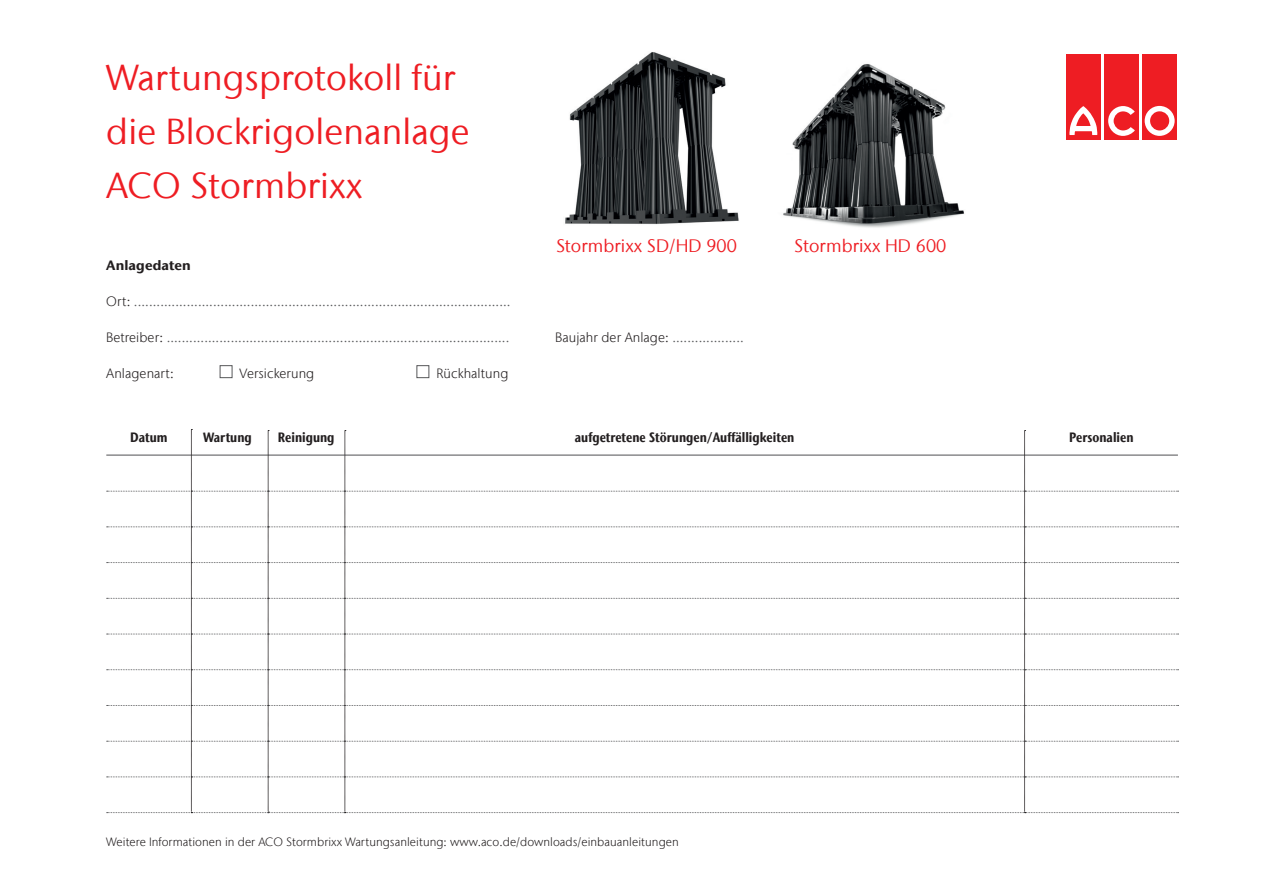
<style>
.page{position:relative;width:1263px;height:893px;background:#fff}
.page>*{position:absolute;margin:0;border:0;box-sizing:border-box;transform-origin:0 0}
.Heading{font:36px "Stone Sans IIITC Com";letter-spacing:.005em;color:#ee1d23}
.Intermediate_heading{font:18px "Stone Sans IIITC Com";letter-spacing:.005em;color:#ee1d23}
.Body_copy{font:300 13.5px "Stone Sans IIITC Com";letter-spacing:.005em;color:#57585a}
.X-axis{font:700 condensed 13.5px "Stone Sans IIITC Com";color:#231f20}
.Body_copy-2{font:300 13.5px "Stone Sans IIITC Com";letter-spacing:.005em;color:#231f20}
.Body_copy-3{font:700 13.5px "Stone Sans IIITC Com";letter-spacing:.005em;color:#231f20}
.Body_copy-4{font:300 12px "Stone Sans IIITC Com";letter-spacing:.005em;color:#231f20}
.s1{color:#231f20}
</style>
<div class="page">
<div style="left:1066px;top:54px;width:35px;height:85px;background:#ee1d23"></div>
<div style="left:1104px;top:54px;width:35px;height:85px;background:#ee1d23"></div>
<div style="left:1142px;top:54px;width:35px;height:85px;background:#ee1d23"></div>
<svg style="left:1069px;top:106px;width:28px;height:29px"></svg>
<svg style="left:1108px;top:106px;width:27px;height:30px"></svg>
<svg style="left:1145px;top:106px;width:29px;height:30px"></svg>
<hr style="left:106px;top:455px;width:85px;height:1px;background:#57585a">
<img style="left:783px;top:64px;width:182px;height:164px">
<img style="left:565px;top:52px;width:174px;height:173px">
<div style="left:220px;top:365px;width:12px;height:13px;border:1px solid #57585a"></div>
<div style="left:416px;top:365px;width:13px;height:13px;border:1px solid #57585a"></div>
<svg style="left:107px;top:429px;width:1071px;height:384px"></svg>
<p class="Heading" style="left:106px;top:55px;width:350px">Wartungsprotokoll für</p>
<p class="Heading" style="left:106px;top:109px;width:365px">die Blockrigolenanlage</p>
<p class="Heading" style="left:106px;top:163px;width:258px">ACO Stormbrixx</p>
<p class="Intermediate_heading" style="left:556px;top:235px;width:182px">Stormbrixx SD/HD 900</p>
<p class="Intermediate_heading" style="left:794px;top:235px;width:154px">Stormbrixx HD 600</p>
<p class="Body_copy-3" style="left:106px;top:257px;width:86px">Anlagedaten</p>
<p class="Body_copy" style="left:106px;top:293px;width:406px"><span class="s1">Ort:</span> ....................................................................................................</p>
<p class="Body_copy" style="left:106px;top:329px;width:405px"><span class="s1">Betreiber:</span> ...........................................................................................</p>
<p class="Body_copy" style="left:555px;top:329px;width:190px"><span class="s1">Baujahr der Anlage:</span> ...................</p>
<p class="Body_copy-2" style="left:106px;top:365px;width:69px">Anlagenart:</p>
<p class="Body_copy-2" style="left:240px;top:365px;width:76px">Versickerung</p>
<p class="Body_copy-2" style="left:436px;top:365px;width:74px">Rückhaltung</p>
<p class="X-axis" style="left:130px;top:428px;width:39px">Datum</p>
<p class="X-axis" style="left:203px;top:428px;width:50px">Wartung</p>
<p class="X-axis" style="left:278px;top:428px;width:58px">Reinigung</p>
<p class="X-axis" style="left:575px;top:428px;width:221px">aufgetretene Störungen/Auffälligkeiten</p>
<p class="X-axis" style="left:1069px;top:428px;width:66px">Personalien</p>
<p class="Body_copy-4" style="left:106px;top:834px;width:574px">Weitere Informationen in der ACO Stormbrixx Wartungsanleitung: www.aco.de/downloads/einbauanleitungen</p>
</div>
